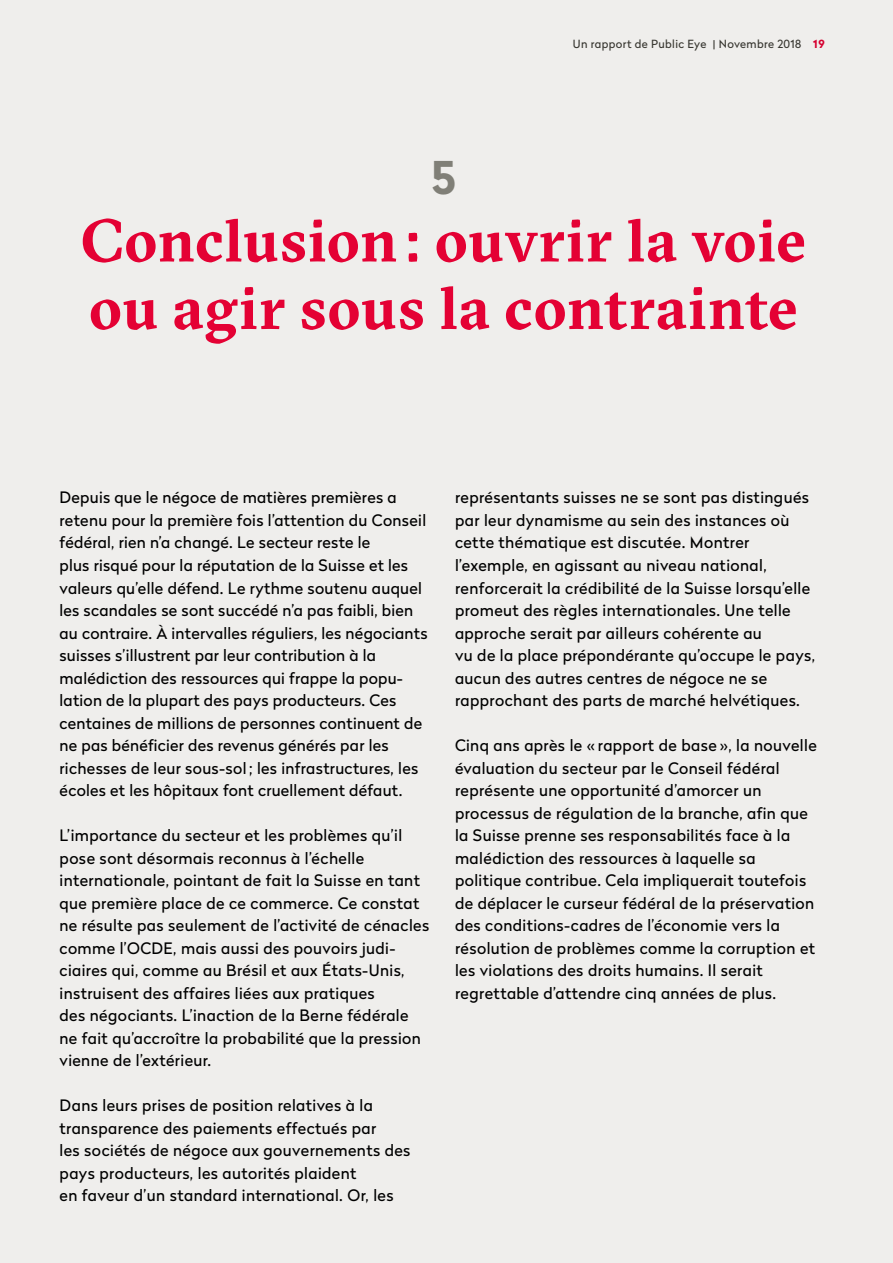
<style>
.page{position:relative;width:893px;height:1263px;background:#efeeec}
.page>*{position:absolute;margin:0;border:0;box-sizing:border-box;transform-origin:0 0}
._01_Titel{font:700 60px/67.5px "GT Sectra";letter-spacing:.015em;color:#e40134}
._01_Kapitelnr{font:700 45px "Radikal";color:#807f77}
._03_Lauftext_mE{font:15.75px/22.5px "Radikal";letter-spacing:.025em;color:#000}
._03_Lauftext_oE{font:15.75px/22.5px "Radikal";letter-spacing:.015em;color:#000}
.t1{font:11.25px "Radikal";letter-spacing:.03em;color:#3c3b35}
.s1{font-weight:700;color:#e40134}
</style>
<div class="page">
<p class="t1" style="left:573px;top:36px;width:253px">Un rapport de Public Eye | Novembre 2018 <span class="s1">19</span></p>
<p class="_01_Kapitelnr" style="left:431px;top:145px;width:26px">5</p>
<p class="_01_Titel" style="left:81px;top:206px;width:727px">Conclusion: ouvrir la voie ou agir sous la contrainte</p>
<p class="_03_Lauftext_oE" style="left:60px;top:486px;width:370px">Depuis que le négoce de matières premières a retenu pour la première fois l’attention du Conseil fédéral, rien n’a changé. Le secteur reste le<br>plus risqué pour la réputation de la Suisse et les valeurs qu’elle défend. Le rythme soutenu auquel les scandales se sont succédé n’a pas faibli, bien au contraire. À intervalles réguliers, les négociants suisses s’illustrent par leur contribution à la malédiction des ressources qui frappe la popu&shy;lation de la plupart des pays producteurs. Ces centaines de millions de personnes continuent de ne pas bénéficier des revenus générés par les richesses de leur sous-sol ; les infrastructures, les écoles et les hôpitaux font cruellement défaut.</p>
<p class="_03_Lauftext_mE" style="left:60px;top:823px;width:371px">L’importance du secteur et les problèmes qu’il pose sont désormais reconnus à l’échelle internationale, pointant de fait la Suisse en tant que première place de ce commerce. Ce constat ne résulte pas seulement de l’activité de cénacles comme l’OCDE, mais aussi des pouvoirs judi&shy;ciaires qui, comme au Brésil et aux États-Unis, instruisent des affaires liées aux pratiques<br>des négociants. L’inaction de la Berne fédérale ne fait qu’accroître la probabilité que la pression vienne de l’extérieur.</p>
<p class="_03_Lauftext_mE" style="left:60px;top:1093px;width:352px">Dans leurs prises de position relatives à la transparence des paiements effectués par<br>les sociétés de négoce aux gouvernements des pays producteurs, les autorités plaident<br>en faveur d’un standard international. Or, les</p>
<p class="_03_Lauftext_mE" style="left:455px;top:486px;width:362px">représentants suisses ne se sont pas distingués par leur dynamisme au sein des instances où cette thématique est discutée. Montrer l’exemple, en agissant au niveau national, renforcerait la crédibilité de la Suisse lorsqu’elle promeut des règles internationales. Une telle approche serait par ailleurs cohérente au<br>vu de la place prépondérante qu’occupe le pays, aucun des autres centres de négoce ne se rapprochant des parts de marché helvétiques.</p>
<p class="_03_Lauftext_mE" style="left:455px;top:733px;width:363px">Cinq ans après le « rapport de base », la nouvelle évaluation du secteur par le Conseil fédéral représente une opportunité d’amorcer un processus de régulation de la branche, afin que la Suisse prenne ses responsabilités face à la malédiction des ressources à laquelle sa politique contribue. Cela impliquerait toutefois de déplacer le curseur fédéral de la préservation des conditions-cadres de l’économie vers la résolution de problèmes comme la corruption et les violations des droits humains. Il serait regrettable d’attendre cinq années de plus.</p>
</div>
